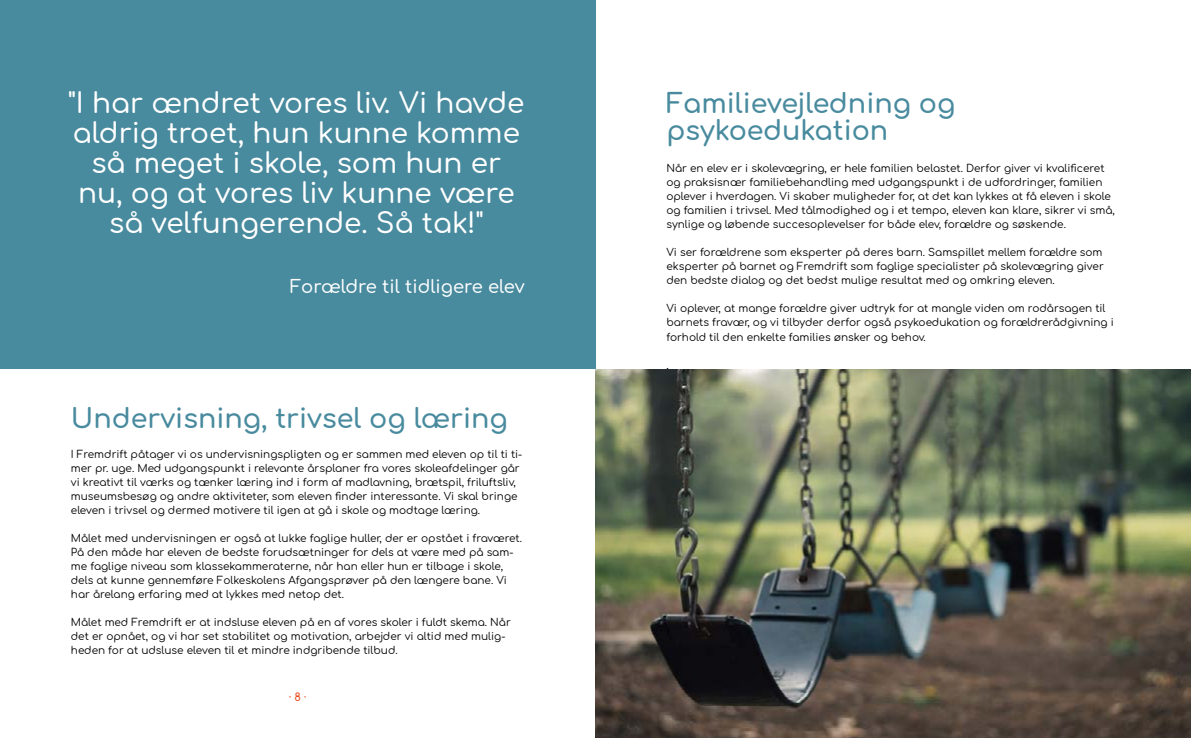
<style>
.page{position:relative;width:1191px;height:738px;background:#fff}
.page>*{position:absolute;margin:0;border:0;box-sizing:border-box;transform-origin:0 0}
.t1{font:500 28px/30px "Comfortaa";color:#fff;text-align:center}
.t2{font:600 27px/27px "Comfortaa";color:#488a9e}
.t3{font:500 18px "Comfortaa";color:#fff}
.t4{font:500 11px "Comfortaa";color:#e74310}
.t5{font:10.5px/14px "Comfortaa";color:#000}
</style>
<div class="page">
<div style="left:0;top:0;width:595px;height:368px;background:#488a9e"></div>
<img style="left:595px;top:369px;width:596px;height:368px">
<h1 class="t1" style="left:68px;top:84px;width:458px">"I har ændret vores liv. Vi havde aldrig troet, hun kunne komme så meget i skole, som hun er nu, og at vores liv kunne være så velfungerende. Så tak!"</h1>
<h3 class="t3" style="left:290px;top:270px;width:236px">Forældre til tidligere elev</h3>
<h2 class="t2" style="left:71px;top:400px;width:438px">Undervisning, trivsel og læring</h2>
<p class="t5" style="left:71px;top:445px;width:453px">I Fremdrift påtager vi os undervisningspligten og er sammen med eleven op til ti ti&shy;mer pr. uge. Med udgangspunkt i relevante årsplaner fra vores skoleafdelinger går vi kreativt til værks og tænker læring ind i form af madlavning, brætspil, friluftsliv, museumsbesøg og andre aktiviteter, som eleven finder interessante. Vi skal bringe eleven i trivsel og dermed motivere til igen at gå i skole og modtage læring.</p>
<p class="t5" style="left:71px;top:529px;width:452px">Målet med undervisningen er også at lukke faglige huller, der er opstået i fraværet.<br>På den måde har eleven de bedste forudsætninger for dels at være med på sam&shy;me faglige niveau som klassekammeraterne, når han eller hun er tilbage i skole, dels at kunne gennemføre Folkeskolens Afgangsprøver på den længere bane. Vi har årelang erfaring med at lykkes med netop det.</p>
<p class="t5" style="left:71px;top:613px;width:441px">Målet med Fremdrift er at indsluse eleven på en af vores skoler i fuldt skema. Når det er opnået, og vi har set stabilitet og motivation, arbejder vi altid med mulig&shy;heden for at udsluse eleven til et mindre indgribende tilbud.</p>
<p class="t4" style="left:289px;top:686px;width:19px">· 8 ·</p>
<h2 class="t2" style="left:666px;top:86px;width:290px">Familievejledning og psykoedukation</h2>
<p class="t5" style="left:666px;top:160px;width:450px">Når en elev er i skolevægring, er hele familien belastet. Derfor giver vi kvalificeret og praksisnær familiebehandling med udgangspunkt i de udfordringer, familien oplever i hverdagen. Vi skaber muligheder for, at det kan lykkes at få eleven i skole og familien i trivsel. Med tålmodighed og i et tempo, eleven kan klare, sikrer vi små, synlige og løbende succesoplevelser for både elev, forældre og søskende.</p>
<p class="t5" style="left:666px;top:244px;width:439px;text-align:justify">Vi ser forældrene som eksperter på deres barn. Samspillet mellem forældre som eksperter på barnet og Fremdrift som faglige specialister på skolevægring giver den bedste dialog og det bedst mulige resultat med og omkring eleven.</p>
<p class="t5" style="left:666px;top:300px;width:449px">Vi oplever, at mange forældre giver udtryk for at mangle viden om rodårsagen til barnets fravær, og vi tilbyder derfor også psykoedukation og forældrerådgivning i forhold til den enkelte families ønsker og behov.</p>
<p class="t5" style="left:666px;top:356px;width:4px">,</p>
</div>
